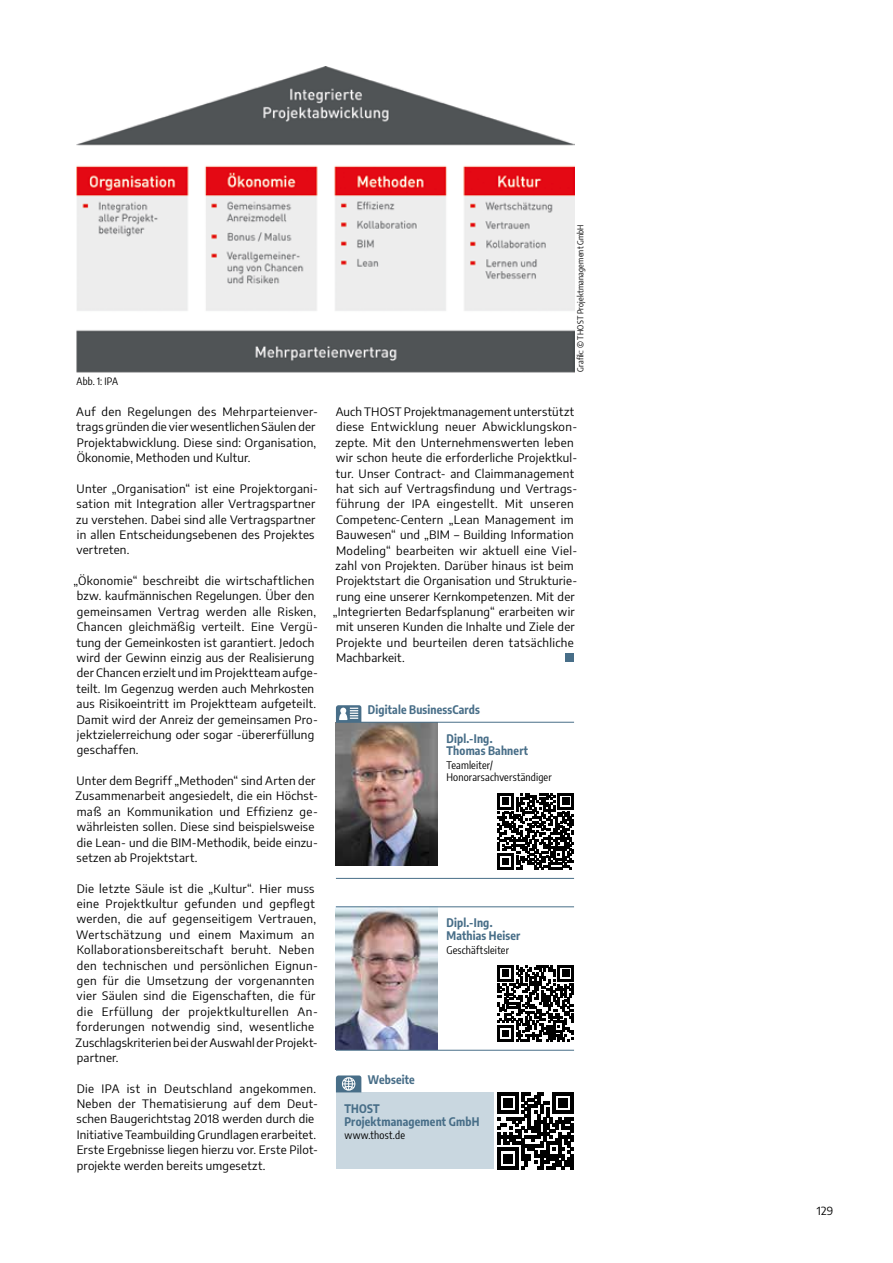
<style>
.page{position:relative;width:893px;height:1263px;background:#fff}
.page>*{position:absolute;margin:0;border:0;box-sizing:border-box;transform-origin:0 0}
.t1{font:11.7px/15.5px "Encode Sans";letter-spacing:.025em;color:#000}
.t2{font:700 11.7px/12.8px "Encode Sans Condensed";letter-spacing:.015em;color:#486e88}
.t3{font:11.25px "Encode Sans";color:#000}
.t4{font:10.5px/12px "Encode Sans Condensed";letter-spacing:.02em;color:#000}
.t5{font:10.2px "Encode Sans Condensed";letter-spacing:.015em;color:#000}
.t6{font:8.25px "Encode Sans Condensed";letter-spacing:.02em;color:#000}
</style>
<div class="page">
<div style="left:566px;top:653px;width:8px;height:9px;background:#486e88"></div>
<div style="left:336px;top:1092px;width:157px;height:77px;background:#c9d7e0"></div>
<svg style="left:497px;top:1092px;width:77px;height:77px"></svg>
<svg style="left:336px;top:1075px;width:25px;height:17px"></svg>
<img style="left:336px;top:907px;width:102px;height:143px">
<svg style="left:497px;top:965px;width:77px;height:76px"></svg>
<hr style="left:336px;top:906px;width:238px;height:1px;background:#486e88">
<hr style="left:336px;top:1050px;width:238px;height:1px;background:#486e88">
<img style="left:336px;top:723px;width:102px;height:142px">
<svg style="left:497px;top:793px;width:77px;height:77px"></svg>
<svg style="left:336px;top:705px;width:25px;height:17px"></svg>
<hr style="left:336px;top:722px;width:238px;height:1px;background:#486e88">
<hr style="left:336px;top:878px;width:238px;height:1px;background:#486e88">
<img style="left:77px;top:67px;width:497px;height:305px">
<p class="t5" style="left:77px;top:374px;width:43px">Abb. 1: IPA</p>
<p class="t1" style="left:76px;top:403px;width:243px">Auf den Regelungen des Mehrparteienver&shy;trags gründen die vier wesentlichen Säulen der Projektabwicklung. Diese sind: Organisation, Ökonomie, Methoden und Kultur.</p>
<p class="t1" style="left:76px;top:480px;width:243px">Unter „Organisation“ ist eine Projektorgani&shy;sation mit Integration aller Vertragspartner zu verstehen. Dabei sind alle Vertragspartner in allen Entscheidungsebenen des Projektes vertreten.</p>
<p class="t1" style="left:73px;top:572px;width:246px">„Ökonomie“ beschreibt die wirtschaftlichen bzw. kaufmännischen Regelungen. Über den gemeinsamen Vertrag werden alle Risken, Chancen gleichmäßig verteilt. Eine Vergü&shy;tung der Gemeinkosten ist garantiert. Jedoch wird der Gewinn einzig aus der Realisierung der Chancen erzielt und im Projektteam aufge&shy;teilt. Im Gegenzug werden auch Mehrkosten aus Risikoeintritt im Projektteam aufgeteilt.<br>Damit wird der Anreiz der gemeinsamen Pro&shy;jektzielerreichung oder sogar -übererfüllung geschaffen.</p>
<p class="t1" style="left:76px;top:772px;width:244px">Unter dem Begriff „Methoden“ sind Arten der Zusammenarbeit angesiedelt, die ein Höchst&shy;maß an Kommunikation und Effizienz ge&shy;währleisten sollen. Diese sind beispielsweise die Lean- und die BIM-Methodik, beide einzu&shy;setzen ab Projektstart.</p>
<p class="t1" style="left:76px;top:880px;width:244px">Die letzte Säule ist die „Kultur“. Hier muss eine Projektkultur gefunden und gepflegt werden, die auf gegenseitigem Vertrauen, Wertschätzung und einem Maximum an Kollaborationsbereitschaft beruht. Neben den technischen und persönlichen Eignun&shy;gen für die Umsetzung der vorgenannten vier Säulen sind die Eigenschaften, die für die Erfüllung der projektkulturellen An&shy;forderungen notwendig sind, wesentliche Zuschlagskriterien bei der Auswahl der Projekt&shy;partner.</p>
<p class="t1" style="left:77px;top:1080px;width:243px">Die IPA ist in Deutschland angekommen.<br>Neben der Thematisierung auf dem Deut&shy;schen Baugerichtstag 2018 werden durch die Initiative Teambuilding Grundlagen erarbeitet.<br>Erste Ergebnisse liegen hierzu vor. Erste Pilot&shy;projekte werden bereits umgesetzt.</p>
<p class="t6" style="left:575px;top:372px;width:149px;rotate:-90deg">Grafik: © THOST Projektmanagement GmbH</p>
<p class="t1" style="left:336px;top:403px;width:240px">Auch THOST Projektmanagement unterstützt</p>
<p class="t1" style="left:336px;top:419px;width:242px">diese Entwicklung neuer Abwicklungskon-</p>
<p class="t1" style="left:336px;top:434px;width:240px">zepte. Mit den Unternehmenswerten leben</p>
<p class="t1" style="left:336px;top:450px;width:243px">wir schon heute die erforderliche Projektkul-</p>
<p class="t1" style="left:336px;top:465px;width:240px">tur. Unser Contract- and Claimmanagement</p>
<p class="t1" style="left:336px;top:480px;width:243px">hat sich auf Vertragsfindung und Vertrags-</p>
<p class="t1" style="left:336px;top:496px;width:239px">führung der IPA eingestellt. Mit unseren</p>
<p class="t1" style="left:336px;top:511px;width:239px">Competenc-Centern „Lean Management im</p>
<p class="t1" style="left:336px;top:526px;width:239px">Bauwesen“ und „BIM – Building Information</p>
<p class="t1" style="left:336px;top:542px;width:243px">Modeling“ bearbeiten wir aktuell eine Viel-</p>
<p class="t1" style="left:336px;top:557px;width:239px">zahl von Projekten. Darüber hinaus ist beim</p>
<p class="t1" style="left:336px;top:573px;width:243px">Projektstart die Organisation und Strukturie-</p>
<p class="t1" style="left:336px;top:588px;width:240px">rung eine unserer Kernkompetenzen. Mit der</p>
<p class="t1" style="left:333px;top:603px;width:244px">„Integrierten Bedarfsplanung“ erarbeiten wir</p>
<p class="t1" style="left:336px;top:619px;width:240px">mit unseren Kunden die Inhalte und Ziele der</p>
<p class="t1" style="left:336px;top:634px;width:239px">Projekte und beurteilen deren tatsächliche</p>
<p class="t1" style="left:336px;top:649px;width:70px">Machbarkeit.</p>
<p class="t2" style="left:368px;top:703px;width:114px">Digitale BusinessCards</p>
<p class="t2" style="left:446px;top:731px;width:83px">Dipl.-Ing.<br>Thomas Bahnert</p>
<p class="t4" style="left:446px;top:758px;width:107px">Teamleiter/<br>Honorarsachverständiger</p>
<p class="t2" style="left:446px;top:916px;width:75px">Dipl.-Ing.<br>Mathias Heiser</p>
<p class="t4" style="left:446px;top:943px;width:64px">Geschäftsleiter</p>
<p class="t2" style="left:368px;top:1073px;width:49px">Webseite</p>
<p class="t2" style="left:344px;top:1101px;width:136px">THOST<br>Projektmanagement GmbH</p>
<p class="t4" style="left:344px;top:1129px;width:62px">www.thost.de</p>
<p class="t3" style="left:817px;top:1203px;width:18px">129</p>
</div>
